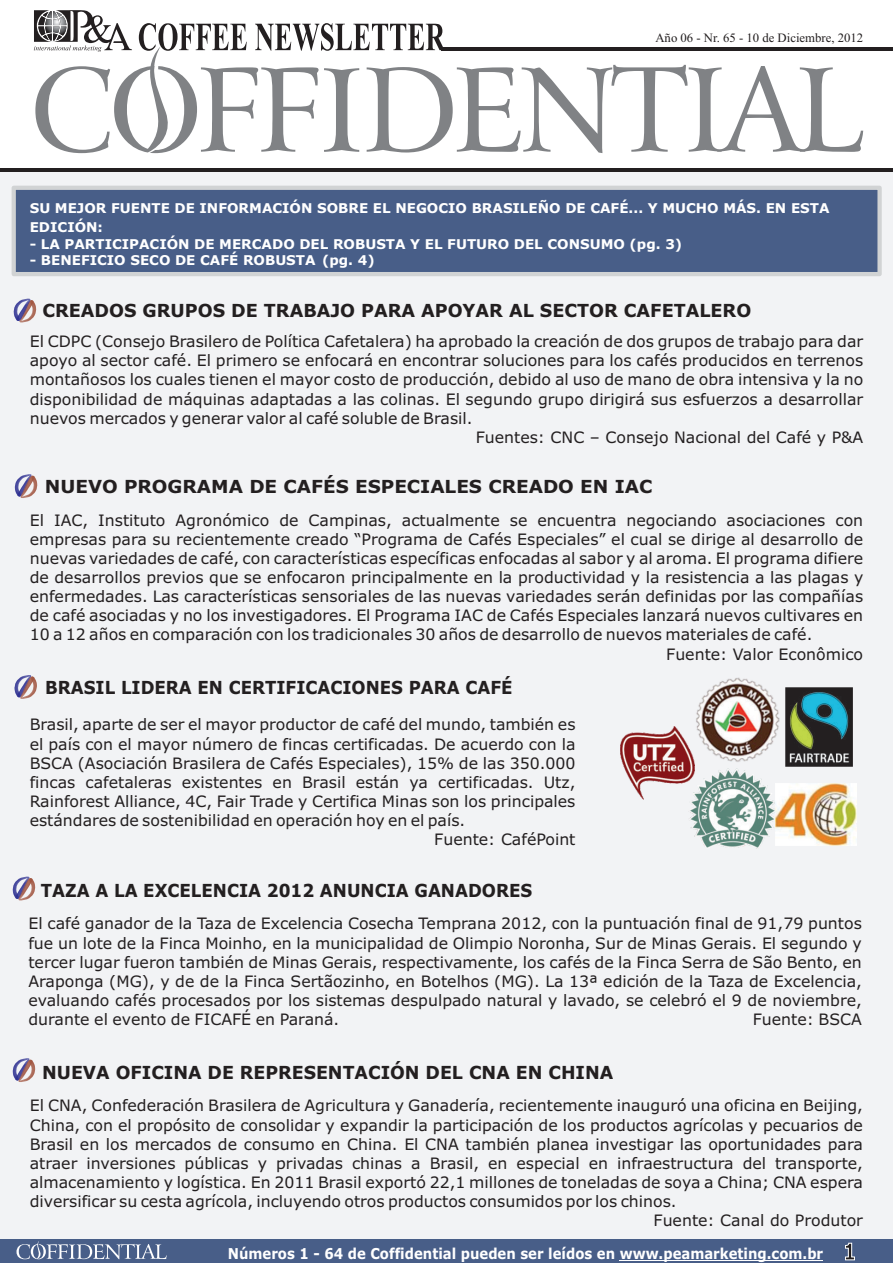
<style>
.page{position:relative;width:893px;height:1263px;background:#fff}
.page>*{position:absolute;margin:0;border:0;box-sizing:border-box;transform-origin:0 0}
.t1{font:700 18px "Verdana";color:#231f20}
.t2{font:700 18px "Verdana";color:#231f20;scale:.92 1}
.t3{font:700 18px "Verdana";color:#231f20;scale:.93 1}
.t4{font:15.75px/19.2px "Verdana";color:#231f20;text-align:justify}
.t5{font:700 15px "Verdana";color:#fff;scale:.88 1}
.t6{font:700 13.5px/19.5px "Verdana";color:#fff}
.t7{font:12.75px "Times New Roman";color:#231f20}
.s1{font-size:22.8px;color:#231f20}
</style>
<div class="page">
<div style="left:0;top:172px;width:893px;height:1068px;background:#f2f3f5"></div>
<div style="left:0;top:1240px;width:893px;height:23px;background:#485e88"></div>
<hr style="left:442px;top:47px;width:451px;height:3px;background:#231f20">
<svg style="left:34px;top:10px;width:829px;height:143px"></svg>
<svg style="left:15px;top:473px;width:23px;height:26px"></svg>
<svg style="left:13px;top:297px;width:23px;height:27px"></svg>
<svg style="left:9px;top:184px;width:875px;height:94px;fill:#485e88"></svg>
<hr style="left:0;top:169px;width:893px;height:3px;background:#231f20">
<hr style="left:620px;top:1260px;width:203px;height:1px;background:#fff">
<svg style="left:17px;top:1241px;width:150px;height:18px"></svg>
<img style="left:785px;top:688px;width:67px;height:78px">
<img style="left:693px;top:677px;width:89px;height:87px">
<img style="left:688px;top:768px;width:88px;height:80px">
<img style="left:621px;top:726px;width:73px;height:74px">
<img style="left:775px;top:783px;width:81px;height:62px">
<svg style="left:14px;top:674px;width:23px;height:26px"></svg>
<svg style="left:13px;top:875px;width:22px;height:26px"></svg>
<svg style="left:13px;top:1057px;width:22px;height:26px"></svg>
<p class="t7" style="left:655px;top:33px;width:209px">Año 06 - Nr. 65 - 10 de Diciembre, 2012</p>
<p class="t6" style="left:30px;top:199px;width:801px">SU MEJOR FUENTE DE INFORMACIÓN SOBRE EL NEGOCIO BRASILEÑO DE CAFÉ... Y MUCHO MÁS. EN ESTA<br>EDICIÓN:</p>
<p class="t6" style="left:30px;top:235px;width:654px">- LA PARTICIPACIÓN DE MERCADO DEL ROBUSTA Y EL FUTURO DEL CONSUMO (pg. 3)</p>
<p class="t6" style="left:30px;top:252px;width:346px">- BENEFICIO SECO DE CAFÉ ROBUSTA (pg. 4)</p>
<p class="t1" style="left:42px;top:304px;width:710px">CREADOS GRUPOS DE TRABAJO PARA APOYAR AL SECTOR CAFETALERO</p>
<p class="t4" style="left:30px;top:333px;width:835px">El CDPC (Consejo Brasilero de Política Cafetalera) ha aprobado la creación de dos grupos de trabajo para dar</p>
<p class="t4" style="left:30px;top:352px;width:835px">apoyo al sector café. El primero se enfocará en encontrar soluciones para los cafés producidos en terrenos</p>
<p class="t4" style="left:30px;top:371px;width:835px">montañosos los cuales tienen el mayor costo de producción, debido al uso de mano de obra intensiva y la no</p>
<p class="t4" style="left:30px;top:391px;width:835px">disponibilidad de máquinas adaptadas a las colinas. El segundo grupo dirigirá sus esfuerzos a desarrollar</p>
<p class="t4" style="left:30px;top:410px;width:444px">nuevos mercados y generar valor al café soluble de Brasil.</p>
<p class="t4" style="left:476px;top:429px;width:389px">Fuentes: CNC – Consejo Nacional del Café y P&amp;A</p>
<p class="t1" style="left:45px;top:480px;width:609px">NUEVO PROGRAMA DE CAFÉS ESPECIALES CREADO EN IAC</p>
<p class="t4" style="left:30px;top:512px;width:835px">El IAC, Instituto Agronómico de Campinas, actualmente se encuentra negociando asociaciones con</p>
<p class="t4" style="left:30px;top:531px;width:835px">empresas para su recientemente creado “Programa de Cafés Especiales” el cual se dirige al desarrollo de</p>
<p class="t4" style="left:30px;top:550px;width:835px">nuevas variedades de café, con características específicas enfocadas al sabor y al aroma. El programa difiere</p>
<p class="t4" style="left:30px;top:569px;width:835px">de desarrollos previos que se enfocaron principalmente en la productividad y la resistencia a las plagas y</p>
<p class="t4" style="left:30px;top:588px;width:835px">enfermedades. Las características sensoriales de las nuevas variedades serán definidas por las compañías</p>
<p class="t4" style="left:30px;top:607px;width:835px">de café asociadas y no los investigadores. El Programa IAC de Cafés Especiales lanzará nuevos cultivares en</p>
<p class="t4" style="left:30px;top:626px;width:784px">10 a 12 años en comparación con los tradicionales 30 años de desarrollo de nuevos materiales de café.</p>
<p class="t4" style="left:666px;top:646px;width:198px">Fuente: Valor Econômico</p>
<p class="t2" style="left:45px;top:681px;width:510px">BRASIL LIDERA EN CERTIFICACIONES PARA CAFÉ</p>
<p class="t4" style="left:30px;top:716px;width:547px">Brasil, aparte de ser el mayor productor de café del mundo, también es</p>
<p class="t4" style="left:30px;top:735px;width:547px">el país con el mayor número de fincas certificadas. De acuerdo con la</p>
<p class="t4" style="left:30px;top:755px;width:547px">BSCA (Asociación Brasilera de Cafés Especiales), 15% de las 350.000</p>
<p class="t4" style="left:30px;top:774px;width:547px">fincas cafetaleras existentes en Brasil están ya certificadas. Utz,</p>
<p class="t4" style="left:30px;top:793px;width:547px">Rainforest Alliance, 4C, Fair Trade y Certifica Minas son los principales</p>
<p class="t4" style="left:30px;top:812px;width:437px">estándares de sostenibilidad en operación hoy en el país.</p>
<p class="t4" style="left:434px;top:831px;width:143px">Fuente: CaféPoint</p>
<p class="t3" style="left:41px;top:883px;width:530px">TAZA A LA EXCELENCIA 2012 ANUNCIA GANADORES</p>
<p class="t4" style="left:28px;top:915px;width:835px">El café ganador de la Taza de Excelencia Cosecha Temprana 2012, con la puntuación final de 91,79 puntos fue un lote de la Finca Moinho, en la municipalidad de Olimpio Noronha, Sur de Minas Gerais. El segundo y tercer lugar fueron también de Minas Gerais, respectivamente, los cafés de la Finca Serra de São Bento, en Araponga (MG), y de de la Finca Sertãozinho, en Botelhos (MG). La 13ª edición de la Taza de Excelencia, evaluando cafés procesados por los sistemas despulpado natural y lavado, se celebró el 9 de noviembre, durante el evento de FICAFÉ en Paraná.</p>
<p class="t4" style="left:753px;top:1011px;width:111px">Fuente: BSCA</p>
<p class="t1" style="left:42px;top:1065px;width:573px">NUEVA OFICINA DE REPRESENTACIÓN DEL CNA EN CHINA</p>
<p class="t4" style="left:30px;top:1097px;width:835px">El CNA, Confederación Brasilera de Agricultura y Ganadería, recientemente inauguró una oficina en Beijing,</p>
<p class="t4" style="left:30px;top:1116px;width:835px">China, con el propósito de consolidar y expandir la participación de los productos agrícolas y pecuarios de</p>
<p class="t4" style="left:30px;top:1136px;width:835px">Brasil en los mercados de consumo en China. El CNA también planea investigar las oportunidades para</p>
<p class="t4" style="left:30px;top:1155px;width:835px">atraer inversiones públicas y privadas chinas a Brasil, en especial en infraestructura del transporte,</p>
<p class="t4" style="left:30px;top:1174px;width:835px">almacenamiento y logística. En 2011 Brasil exportó 22,1 millones de toneladas de soya a China; CNA espera</p>
<p class="t4" style="left:30px;top:1193px;width:648px">diversificar su cesta agrícola, incluyendo otros productos consumidos por los chinos.</p>
<p class="t4" style="left:654px;top:1212px;width:211px">Fuente: Canal do Produtor</p>
<p class="t5" style="left:228px;top:1248px;width:715px">Números 1 - 64 de Coffidential pueden ser leídos en www.peamarketing.com.br <span class="s1">1</span></p>
</div>
